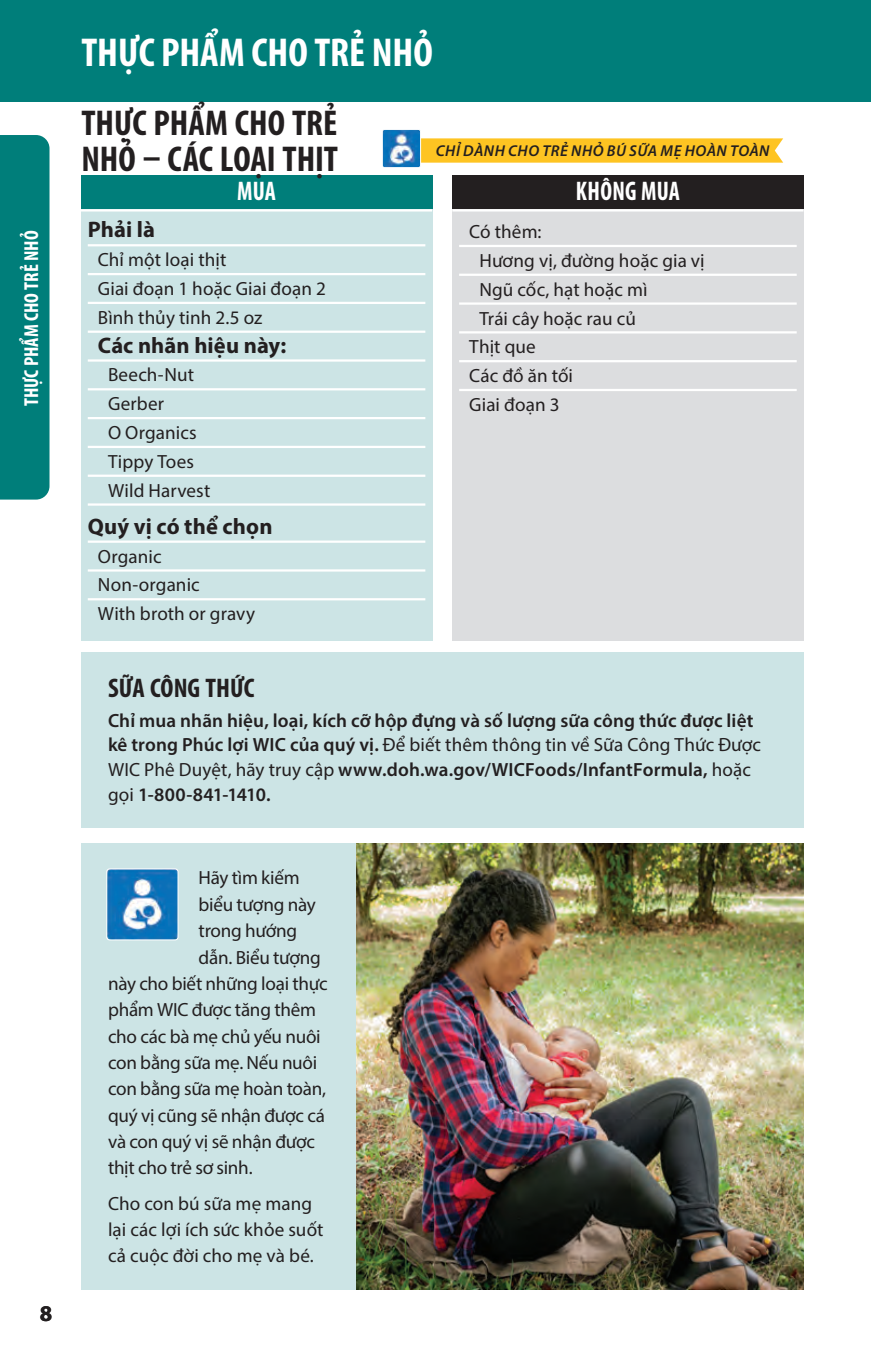
<style>
.page{position:relative;width:871px;height:1357px;background:#fff}
.page>*{position:absolute;margin:0;border:0;box-sizing:border-box;transform-origin:0 0}
.Page_heading_white{font:700 condensed 40.5px "Myriad Pro";color:#fff}
.Page_subhead{font:700 condensed 36px/36px "Myriad Pro";color:#231f20}
.Shopping_Tip{font:700 condensed 27px "Myriad Pro";color:#231f20}
.Heading_Don_t_Buy{font:700 condensed 27px "Myriad Pro";letter-spacing:.01em;color:#fff;scale:.9 1}
.Heading_Buy{font:700 condensed 27px "Myriad Pro";color:#fff;scale:.9 1}
.Buy_subhead{font:700 22.5px "Myriad Pro";letter-spacing:.005em;color:#231f20}
.Buy_subhead_brands{font:700 22.5px "Myriad Pro";letter-spacing:.005em;color:#231f20}
.Thumb_Tab{font:700 condensed 20.25px "Myriad Pro";letter-spacing:-.005em;color:#fff}
.Body_type{font:19.12px "Myriad Pro";letter-spacing:-.01em;color:#231f20}
.Body_type-2{font:600 19.12px/24.8px "Myriad Pro";letter-spacing:.005em;color:#231f20}
.Buy_indent{font:19.12px "Myriad Pro";letter-spacing:.01em;color:#231f20}
.Buy_list{font:19.12px "Myriad Pro";letter-spacing:.005em;color:#231f20}
.Body_type-3{font:19.12px/26.3px "Myriad Pro";letter-spacing:.01em;color:#231f20}
.Buy_list-NoRULE{font:19.12px "Myriad Pro";letter-spacing:.005em;color:#231f20}
.body{font:italic 600 15.75px "Myriad Pro";letter-spacing:.03em;color:#231f20}
.s1{font-weight:400}
</style>
<div class="page">
<div style="left:0;top:0;width:871px;height:101px;background:#007e7a"></div>
<svg style="left:421px;top:138px;width:362px;height:25px;background:#fec62a"></svg>
<div style="left:81px;top:843px;width:276px;height:446px;background:#cce4e5"></div>
<div style="left:81px;top:652px;width:722px;height:176px;background:#cce4e5"></div>
<img style="left:357px;top:843px;width:446px;height:446px">
<div style="left:81px;top:176px;width:351px;height:465px;background:#cce4e5"></div>
<div style="left:81px;top:176px;width:351px;height:33px;background:#007e7a"></div>
<hr style="left:81px;top:209px;width:351px;height:3px;background:#fff">
<hr style="left:88px;top:244px;width:337px;height:2px;background:#fff">
<hr style="left:88px;top:273px;width:337px;height:2px;background:#fff">
<hr style="left:88px;top:302px;width:337px;height:2px;background:#fff">
<hr style="left:88px;top:331px;width:337px;height:2px;background:#fff">
<hr style="left:88px;top:359px;width:337px;height:3px;background:#fff">
<hr style="left:88px;top:388px;width:337px;height:2px;background:#fff">
<hr style="left:88px;top:417px;width:337px;height:2px;background:#fff">
<hr style="left:88px;top:446px;width:337px;height:2px;background:#fff">
<hr style="left:88px;top:475px;width:337px;height:2px;background:#fff">
<hr style="left:88px;top:503px;width:337px;height:3px;background:#fff">
<hr style="left:88px;top:540px;width:337px;height:3px;background:#fff">
<hr style="left:88px;top:569px;width:337px;height:3px;background:#fff">
<hr style="left:88px;top:598px;width:337px;height:2px;background:#fff">
<div style="left:452px;top:176px;width:351px;height:465px;background:#dcdddf"></div>
<div style="left:452px;top:176px;width:351px;height:33px;background:#231f20"></div>
<hr style="left:452px;top:209px;width:351px;height:3px;background:#fff">
<hr style="left:459px;top:245px;width:337px;height:2px;background:#fff">
<hr style="left:459px;top:274px;width:337px;height:2px;background:#fff">
<hr style="left:459px;top:302px;width:337px;height:3px;background:#fff">
<hr style="left:459px;top:331px;width:337px;height:2px;background:#fff">
<hr style="left:459px;top:360px;width:337px;height:2px;background:#fff">
<hr style="left:459px;top:389px;width:337px;height:2px;background:#fff">
<div style="left:0;top:135px;width:50px;height:365px;background:#007e7a"></div>
<img style="left:384px;top:131px;width:35px;height:35px">
<div style="left:382px;top:129px;width:39px;height:39px;border:1px solid #fff;border-radius:2px"></div>
<img style="left:108px;top:870px;width:70px;height:70px">
<div style="left:106px;top:868px;width:72px;height:72px;border:1px solid #fff;border-radius:3px"></div>
<p class="Thumb_Tab" style="left:19px;top:406px;width:177px;rotate:-90deg">THỰC PHẨM CHO TRẺ NHỎ</p>
<p class="Buy_subhead_brands" style="left:40px;top:1299px;width:14px">8</p>
<p class="Page_heading_white" style="left:81px;top:28px;width:353px">THỰC PHẨM CHO TRẺ NHỎ</p>
<p class="Page_subhead" style="left:81px;top:104px;width:258px">THỰC PHẨM CHO TRẺ<br>NHỎ – CÁC LOẠI THỊT</p>
<p class="Heading_Buy" style="left:237px;top:174px;width:45px">MUA</p>
<p class="Buy_subhead" style="left:88px;top:215px;width:69px">Phải là</p>
<p class="Buy_list" style="left:98px;top:248px;width:130px">Chỉ một loại thịt</p>
<p class="Buy_list" style="left:98px;top:277px;width:230px">Giai đoạn 1 hoặc Giai đoạn 2</p>
<p class="Buy_list" style="left:98px;top:306px;width:166px">Bình thủy tinh 2.5 oz</p>
<p class="Buy_subhead_brands" style="left:98px;top:330px;width:190px">Các nhãn hiệu này:</p>
<p class="Buy_indent" style="left:108px;top:363px;width:88px">Beech-Nut</p>
<p class="Buy_indent" style="left:108px;top:392px;width:57px">Gerber</p>
<p class="Buy_indent" style="left:108px;top:421px;width:90px">O Organics</p>
<p class="Buy_indent" style="left:108px;top:450px;width:87px">Tippy Toes</p>
<p class="Buy_indent" style="left:108px;top:478px;width:104px">Wild Harvest</p>
<p class="Buy_subhead" style="left:88px;top:511px;width:186px">Quý vị có thể chọn</p>
<p class="Buy_list" style="left:98px;top:544px;width:65px">Organic</p>
<p class="Buy_list" style="left:98px;top:573px;width:103px">Non-organic</p>
<p class="Buy_list-NoRULE" style="left:98px;top:602px;width:159px">With broth or gravy</p>
<p class="body" style="left:436px;top:141px;width:335px">CHỈ DÀNH CHO TRẺ NHỎ BÚ SỮA MẸ HOÀN TOÀN</p>
<p class="Heading_Don_t_Buy" style="left:576px;top:174px;width:117px">KHÔNG MUA</p>
<p class="Buy_list" style="left:469px;top:220px;width:74px">Có thêm:</p>
<p class="Buy_indent" style="left:479px;top:249px;width:227px">Hương vị, đường hoặc gia vị</p>
<p class="Buy_indent" style="left:479px;top:277px;width:170px">Ngũ cốc, hạt hoặc mì</p>
<p class="Buy_indent" style="left:479px;top:306px;width:158px">Trái cây hoặc rau củ</p>
<p class="Buy_list" style="left:469px;top:335px;width:68px">Thịt que</p>
<p class="Buy_list" style="left:469px;top:364px;width:105px">Các đồ ăn tối</p>
<p class="Buy_list-NoRULE" style="left:469px;top:393px;width:92px">Giai đoạn 3</p>
<p class="Shopping_Tip" style="left:108px;top:671px;width:148px">SỮA CÔNG THỨC</p>
<p class="Body_type-2" style="left:108px;top:707px;width:654px">Chỉ mua nhãn hiệu, loại, kích cỡ hộp đựng và số lượng sữa công thức được liệt kê trong Phúc lợi WIC của quý vị. <span class="s1">Để biết thêm thông tin về Sữa Công Thức Được WIC Phê Duyệt, hãy truy cập</span> www.doh.wa.gov/WICFoods/InfantFormula, <span class="s1">hoặc gọi</span> 1-800-841-1410.</p>
<p class="Body_type" style="left:199px;top:866px;width:103px">Hãy tìm kiếm</p>
<p class="Body_type" style="left:199px;top:892px;width:119px">biểu tượng này</p>
<p class="Body_type" style="left:199px;top:919px;width:100px">trong hướng</p>
<p class="Body_type" style="left:199px;top:945px;width:124px">dẫn. Biểu tượng</p>
<p class="Body_type" style="left:108px;top:971px;width:221px">này cho biết những loại thực</p>
<p class="Body_type" style="left:108px;top:998px;width:209px">phẩm WIC được tăng thêm</p>
<p class="Body_type" style="left:108px;top:1024px;width:214px">cho các bà mẹ chủ yếu nuôi</p>
<p class="Body_type" style="left:108px;top:1051px;width:211px">con bằng sữa mẹ. Nếu nuôi</p>
<p class="Body_type" style="left:108px;top:1077px;width:220px">con bằng sữa mẹ hoàn toàn,</p>
<p class="Body_type" style="left:108px;top:1103px;width:218px">quý vị cũng sẽ nhận được cá</p>
<p class="Body_type" style="left:108px;top:1130px;width:208px">và con quý vị sẽ nhận được</p>
<p class="Body_type" style="left:108px;top:1156px;width:144px">thịt cho trẻ sơ sinh.</p>
<p class="Body_type-3" style="left:108px;top:1190px;width:217px">Cho con bú sữa mẹ mang lại các lợi ích sức khỏe suốt cả cuộc đời cho mẹ và bé.</p>
</div>
